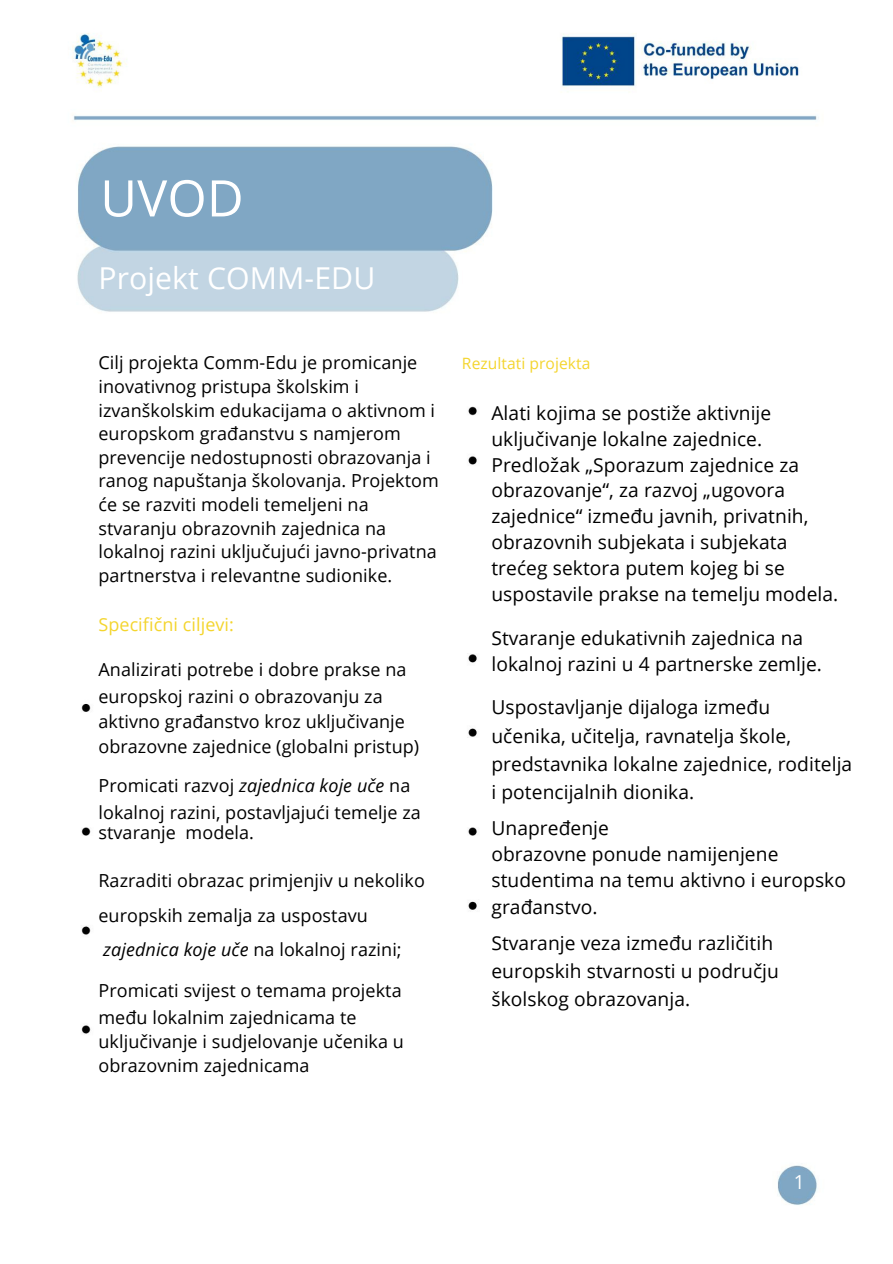
<style>
.page{position:relative;width:893px;height:1264px;background:#fff}
.page>*{position:absolute;margin:0;border:0;box-sizing:border-box;transform-origin:0 0}
.t1{font:50.4px "Open Sans";color:#fff}
.t2{font:30.15px "Open Sans";letter-spacing:.005em;color:#fff}
.t3{font:19.35px "Open Sans";color:#fff}
.t4{font:19.2px/25.8px "Open Sans";letter-spacing:.005em;color:#000}
.t5{font:18px/23.5px "Open Sans";letter-spacing:.005em;color:#000}
.t6{font:18px "Open Sans";letter-spacing:.005em;color:#f4d52e}
.t7{font:15.6px "Open Sans";letter-spacing:.005em;color:#f4d52e}
.s1{font-style:italic}
</style>
<div class="page">
<img style="left:72px;top:33px;width:747px;height:1172px">
<p class="t1" style="left:100px;top:163px;width:145px">UVOD</p>
<p class="t2" style="left:98px;top:257px;width:278px">Projekt COMM-EDU</p>
<p class="t5" style="left:98px;top:350px;width:342px">Cilj projekta Comm-Edu je promicanje inovativnog pristupa školskim i izvanškolskim edukacijama o aktivnom i europskom građanstvu s namjerom prevencije nedostupnosti obrazovanja i ranog napuštanja školovanja. Projektom će se razviti modeli temeljeni na stvaranju obrazovnih zajednica na lokalnoj razini uključujući javno-privatna partnerstva i relevantne sudionike.</p>
<p class="t6" style="left:98px;top:612px;width:137px">Specifični ciljevi:</p>
<p class="t5" style="left:98px;top:657px;width:309px">Analizirati potrebe i dobre prakse na</p>
<p class="t5" style="left:98px;top:684px;width:286px">europskoj razini o obrazovanju za</p>
<p class="t5" style="left:98px;top:709px;width:308px">aktivno građanstvo kroz uključivanje</p>
<p class="t5" style="left:98px;top:734px;width:322px">obrazovne zajednice (globalni pristup)</p>
<p class="t5" style="left:98px;top:773px;width:313px">Promicati razvoj <span class="s1">zajednica koje uče</span> na</p>
<p class="t5" style="left:98px;top:800px;width:324px">lokalnoj razini, postavljajući temelje za</p>
<p class="t5" style="left:98px;top:820px;width:157px">stvaranje modela.</p>
<p class="t5" style="left:98px;top:862px;width:328px;line-height:34.8px">Razraditi obrazac primjenjiv u nekoliko europskih zemalja za uspostavu <span class="s1">zajednica koje uče</span> na lokalnoj razini;</p>
<p class="t5" style="left:98px;top:978px;width:305px">Promicati svijest o temama projekta</p>
<p class="t5" style="left:98px;top:1005px;width:259px">među lokalnim zajednicama te</p>
<p class="t5" style="left:98px;top:1028px;width:307px">uključivanje i sudjelovanje učenika u</p>
<p class="t5" style="left:98px;top:1053px;width:212px">obrazovnim zajednicama</p>
<p class="t7" style="left:462px;top:352px;width:130px">Rezultati projekta</p>
<p class="t4" style="left:491px;top:399px;width:281px">Alati kojima se postiže aktivnije uključivanje lokalne zajednice.</p>
<p class="t4" style="left:491px;top:451px;width:318px">Predložak „Sporazum zajednice za obrazovanje“, za razvoj „ugovora zajednice“ između javnih, privatnih, obrazovnih subjekata i subjekata</p>
<p class="t4" style="left:491px;top:554px;width:348px">trećeg sektora putem kojeg bi se uspostavile prakse na temelju modela.</p>
<p class="t4" style="left:491px;top:624px;width:313px">Stvaranje edukativnih zajednica na</p>
<p class="t4" style="left:491px;top:650px;width:332px">lokalnoj razini u 4 partnerske zemlje.</p>
<p class="t4" style="left:491px;top:694px;width:280px">Uspostavljanje dijaloga između</p>
<p class="t4" style="left:491px;top:722px;width:301px">učenika, učitelja, ravnatelja škole,</p>
<p class="t4" style="left:491px;top:750px;width:362px">predstavnika lokalne zajednice, roditelja</p>
<p class="t4" style="left:491px;top:778px;width:204px">i potencijalnih dionika.</p>
<p class="t4" style="left:491px;top:814px;width:119px">Unapređenje</p>
<p class="t4" style="left:491px;top:840px;width:288px">obrazovne ponude namijenjene</p>
<p class="t4" style="left:491px;top:866px;width:356px">studentima na temu aktivno i europsko</p>
<p class="t4" style="left:491px;top:893px;width:108px">građanstvo.</p>
<p class="t4" style="left:491px;top:929px;width:283px">Stvaranje veza između različitih</p>
<p class="t4" style="left:491px;top:957px;width:289px">europskih stvarnosti u području</p>
<p class="t4" style="left:491px;top:985px;width:200px">školskog obrazovanja.</p>
<p class="t3" style="left:793px;top:1168px;width:13px">1</p>
</div>
